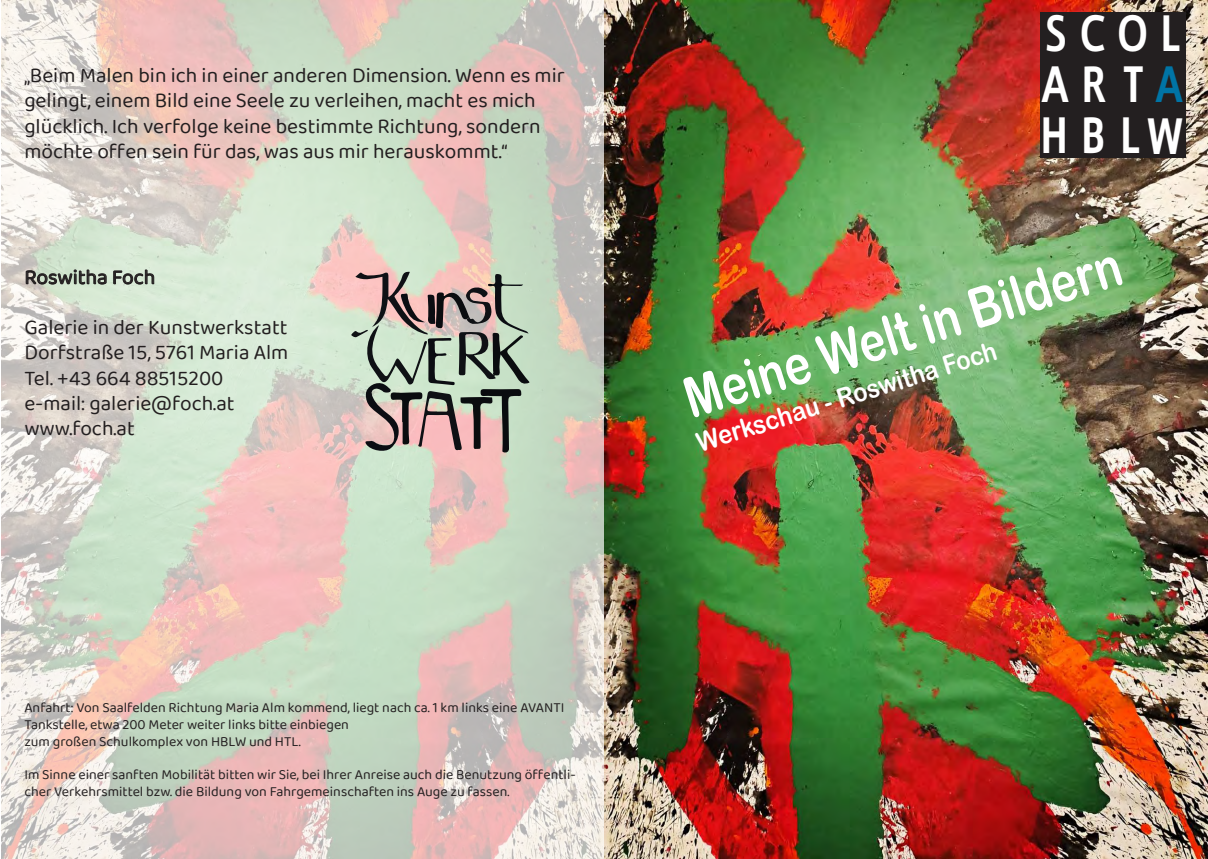
<style>
.page{position:relative;width:1208px;height:859px;background:#fff}
.page>*{position:absolute;margin:0;border:0;box-sizing:border-box;transform-origin:0 0}
.t1{font:56px "Arial Rounded MT Bold";color:#fff;scale:.8 1}
.t2{font:48.4px "Ligurino Cd Rg";letter-spacing:.265em;color:#fff}
.t3{font:26.2px "Arial Rounded MT Bold";color:#fff;scale:.9 1}
.t4{font:21px/25.2px "Baloo Thambi 2";color:#231f20}
.t5{font:14px/16.8px "Baloo Thambi 2";color:#231f20}
.s1{color:#0074a5}
</style>
<div class="page">
<img style="left:1px;top:0;width:1207px;height:859px">
<svg style="left:25px;top:269px;width:130px;height:16px"></svg>
<div style="left:1040px;top:12px;width:146px;height:145px;background:#231f20"></div>
<svg style="left:351px;top:271px;width:178px;height:182px"></svg>
<h3 class="t4" style="left:24px;top:63px;width:542px">„Beim Malen bin ich in einer anderen Dimension. Wenn es mir gelingt, einem Bild eine Seele zu verleihen, macht es mich glücklich. Ich verfolge keine bestimmte Richtung, sondern möchte offen sein für das, was aus mir herauskommt.“</h3>
<h3 class="t4" style="left:24px;top:265px;width:132px">Roswitha Foch</h3>
<h3 class="t4" style="left:24px;top:315px;width:265px">Galerie in der Kunstwerkstatt<br>Dorfstraße 15, 5761 Maria Alm<br>Tel. +43 664 88515200 e-mail: galerie@foch.at www.foch.at</h3>
<p class="t5" style="left:24px;top:700px;width:541px">Anfahrt: Von Saalfelden Richtung Maria Alm kommend, liegt nach ca. 1 km links eine AVANTI<br>Tankstelle, etwa 200 Meter weiter links bitte einbiegen<br>zum großen Schulkomplex von HBLW und HTL.</p>
<p class="t5" style="left:24px;top:767px;width:553px">Im Sinne einer sanften Mobilität bitten wir Sie, bei Ihrer Anreise auch die Benutzung öffentli&shy;cher Verkehrsmittel bzw. die Bildung von Fahrgemeinschaften ins Auge zu fassen.</p>
<h2 class="t2" style="left:1045px;top:-6px;width:136px">SCOL</h2>
<h2 class="t2" style="left:1041px;top:45px;width:144px">ART<span class="s1">A</span></h2>
<h2 class="t2" style="left:1120px;top:96px;width:21px">L</h2>
<h2 class="t2" style="left:1041px;top:96px;width:144px">HB W</h2>
<h1 class="t1" style="left:675px;top:366px;width:570px;rotate:-17deg">Meine Welt in Bildern</h1>
<h3 class="t3" style="left:692px;top:427px;width:349px;rotate:-17deg">Werkschau - Roswitha Foch</h3>
</div>
